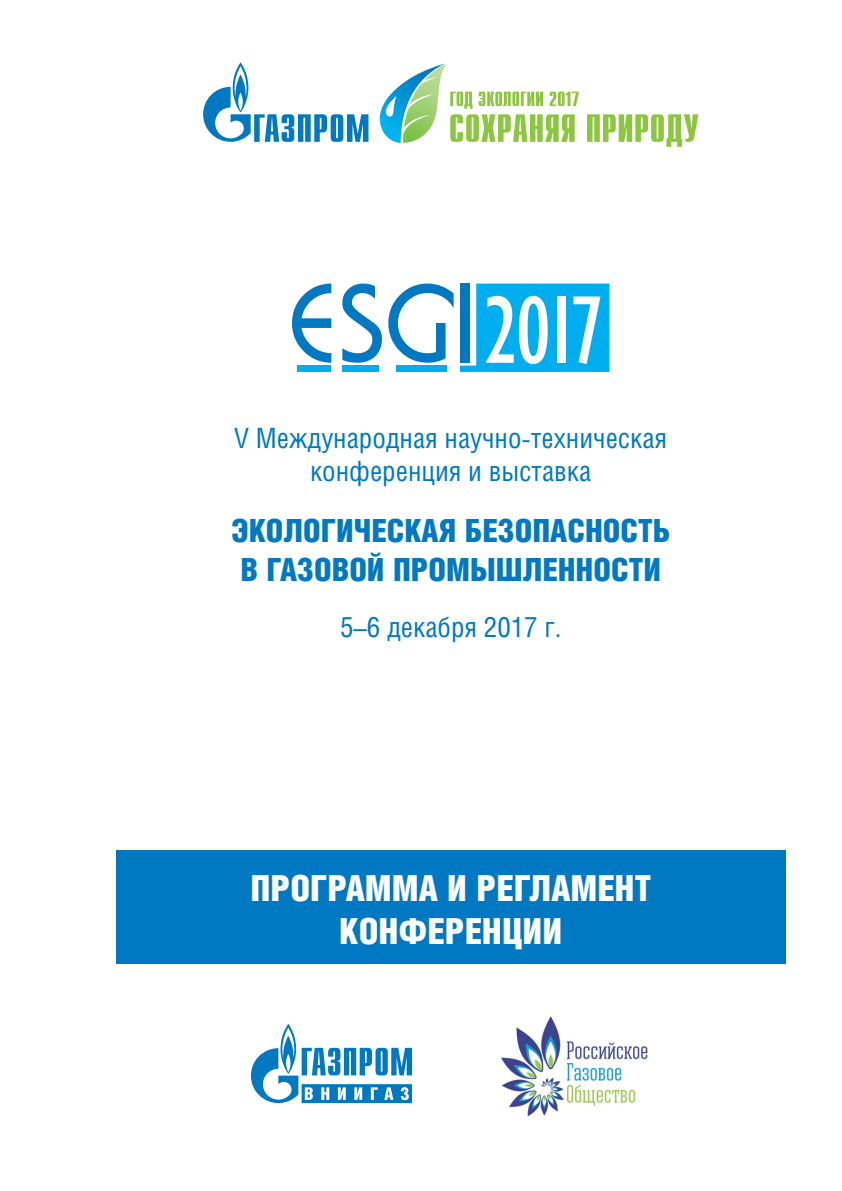
<style>
.page{position:relative;width:842px;height:1191px;background:#fff}
.page>*{position:absolute;margin:0;border:0;box-sizing:border-box;transform-origin:0 0}
.t1{font:900 36px/43.2px "Helios Cond";color:#fcfcfc;text-align:center}
.t2{font:900 32px/38.4px "Helios Cond";color:#0079c2}
.t3{font:28px/33.6px "Helios Cond";color:#0079c2;text-align:center}
</style>
<div class="page">
<div style="left:116px;top:850px;width:669px;height:114px;background:#0079c2"></div>
<svg style="left:251px;top:1023px;width:161px;height:80px"></svg>
<img style="left:501px;top:1016px;width:147px;height:100px">
<svg style="left:203px;top:62px;width:165px;height:80px"></svg>
<svg style="left:587px;top:114px;width:111px;height:33px"></svg>
<svg style="left:380px;top:63px;width:199px;height:80px"></svg>
<svg style="left:292px;top:283px;width:39px;height:80px"></svg>
<svg style="left:342px;top:283px;width:40px;height:80px"></svg>
<svg style="left:388px;top:283px;width:66px;height:80px"></svg>
<div style="left:396px;top:365px;width:50px;height:7px;background:#00aeef"></div>
<div style="left:342px;top:365px;width:37px;height:7px;background:#00aeef"></div>
<div style="left:297px;top:365px;width:34px;height:7px;background:#00aeef"></div>
<svg style="left:460px;top:283px;width:149px;height:89px"></svg>
<p class="t3" style="left:234px;top:423px;width:434px">V Международная научно-техническая конференция и выставка</p>
<p class="t2" style="left:231px;top:514px;width:441px">ЭКОЛОГИЧЕСКАЯ БЕЗОПАСНОСТЬ<br>В ГАЗОВОЙ ПРОМЫШЛЕННОСТИ</p>
<p class="t3" style="left:340px;top:612px;width:223px">5–6 декабря 2017 г.</p>
<p class="t1" style="left:250px;top:869px;width:402px">ПРОГРАММА И РЕГЛАМЕНТ<br>КОНФЕРЕНЦИИ</p>
</div>
